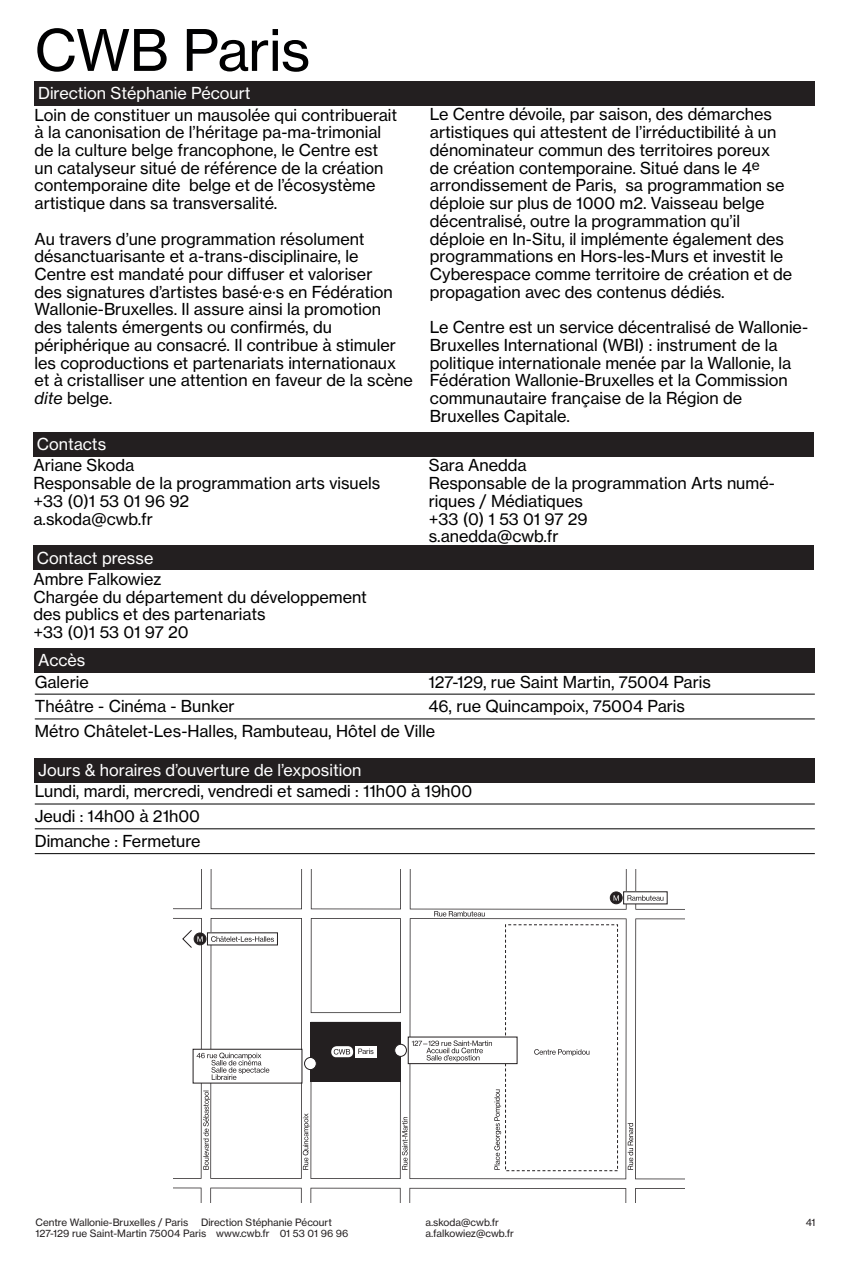
<style>
.page{position:relative;width:851px;height:1276px;background:#fff}
.page>*{position:absolute;margin:0;border:0;box-sizing:border-box;transform-origin:0 0}
.t1{font:56.25px "N Haas Grotesk TX Pro 55 Rg";letter-spacing:-.01em;color:#000001}
.t2{font:16.25px/17.8px "N Haas Grotesk TX Pro 55 Rg";color:#000001}
.t3{font:16.25px "N Haas Grotesk TX Pro 55 Rg";color:#fff}
.t4{font:10px "N Haas Grotesk TX Pro 55 Rg";color:#231f20}
.s1{font-family:"N Haas Grotesk TX Pro 56 It"}
</style>
<div class="page">
<svg style="left:173px;top:869px;width:511px;height:334px"></svg>
<div style="left:408px;top:1036px;width:109px;height:28px;border:1px solid #231f20"></div>
<div style="left:35px;top:648px;width:779px;height:24px;background:#231f20"></div>
<hr style="left:35px;top:694px;width:779px;height:1px;background:#000001">
<hr style="left:35px;top:718px;width:779px;height:1px;background:#000001">
<div style="left:35px;top:758px;width:779px;height:24px;background:#231f20"></div>
<hr style="left:35px;top:803px;width:779px;height:1px;background:#000001">
<hr style="left:35px;top:828px;width:779px;height:1px;background:#000001">
<hr style="left:35px;top:853px;width:779px;height:1px;background:#000001">
<div style="left:33px;top:432px;width:780px;height:24px;background:#231f20"></div>
<div style="left:33px;top:545px;width:780px;height:25px;background:#231f20"></div>
<div style="left:35px;top:81px;width:779px;height:24px;background:#231f20"></div>
<h1 class="t1" style="left:35px;top:16px;width:277px">CWB Paris</h1>
<p class="t3" style="left:38px;top:83px;width:214px">Direction Stéphanie Pécourt</p>
<p class="t2" style="left:35px;top:106px;width:364px">Loin de constituer un mausolée qui contribuerait à la canonisation de l’héritage pa-ma-trimonial de la culture belge francophone, le Centre est un catalyseur situé de référence de la création contemporaine dite belge et de l’écosystème artistique dans sa transversalité.</p>
<p class="t2" style="left:35px;top:230px;width:380px">Au travers d’une programmation résolument désanctuarisante et a-trans-disciplinaire, le Centre est mandaté pour diffuser et valoriser<br>des signatures d’artistes basé·e·s en Fédération Wallonie-Bruxelles. Il assure ainsi la promotion<br>des talents émergents ou confirmés, du périphérique au consacré. Il contribue à stimuler les coproductions et partenariats internationaux et à cristalliser une attention en faveur de la scène <span class="s1">dite</span> belge.</p>
<p class="t2" style="left:430px;top:106px;width:364px">Le Centre dévoile, par saison, des démarches artistiques qui attestent de l’irréductibilité à un dénominateur commun des territoires poreux de création contemporaine. Situé dans le 4<sup>e </sup>arrondissement de Paris, sa programmation se déploie sur plus de 1000 m2. Vaisseau belge décentralisé, outre la programmation qu’il déploie en In-Situ, il implémente également des programmations en Hors-les-Murs et investit le Cyberespace comme territoire de création et de propagation avec des contenus dédiés.</p>
<p class="t2" style="left:430px;top:318px;width:379px">Le Centre est un service décentralisé de Wallonie-Bruxelles International (WBI) : instrument de la politique internationale menée par la Wallonie, la Fédération Wallonie-Bruxelles et la Commission communautaire française de la Région de Bruxelles Capitale.</p>
<p class="t3" style="left:37px;top:434px;width:71px">Contacts</p>
<p class="t2" style="left:33px;top:456px;width:348px">Ariane Skoda<br>Responsable de la programmation arts visuels +33 (0)1 53 01 96 92<br>a.skoda@cwb.fr</p>
<p class="t2" style="left:428px;top:456px;width:347px">Sara Anedda<br>Responsable de la programmation Arts numé&shy;riques / Médiatiques<br>+33 (0) 1 53 01 97 29<br>s.anedda@cwb.fr</p>
<p class="t3" style="left:37px;top:547px;width:118px">Contact presse</p>
<p class="t2" style="left:33px;top:570px;width:335px">Ambre Falkowiez<br>Chargée du département du développement des publics et des partenariats<br>+33 (0)1 53 01 97 20</p>
<p class="t3" style="left:38px;top:650px;width:49px">Accès</p>
<p class="t2" style="left:35px;top:673px;width:56px">Galerie</p>
<p class="t2" style="left:428px;top:673px;width:284px">127-129, rue Saint Martin, 75004 Paris</p>
<p class="t2" style="left:35px;top:697px;width:201px">Théâtre - Cinéma - Bunker</p>
<p class="t2" style="left:35px;top:694px;width:651px;line-height:24.8px;text-indent:393px">46, rue Quincampoix, 75004 Paris<br>Métro Châtelet-Les-Halles, Rambuteau, Hôtel de Ville</p>
<p class="t3" style="left:38px;top:760px;width:324px">Jours &amp; horaires d’ouverture de l’exposition</p>
<p class="t2" style="left:35px;top:779px;width:439px;line-height:24.8px">Lundi, mardi, mercredi, vendredi et samedi : 11h00 à 19h00<br>Jeudi : 14h00 à 21h00<br>Dimanche : Fermeture</p>
<p class="t4" style="left:35px;top:1216px;width:154px">Centre Wallonie-Bruxelles / Paris</p>
<p class="t4" style="left:201px;top:1216px;width:132px">Direction Stéphanie Pécourt</p>
<p class="t4" style="left:425px;top:1216px;width:75px">a.skoda@cwb.fr</p>
<p class="t4" style="left:805px;top:1216px;width:11px">41</p>
<p class="t4" style="left:35px;top:1227px;width:314px">127-129 rue Saint-Martin 75004 Paris www.cwb.fr 01 53 01 96 96</p>
<p class="t4" style="left:425px;top:1227px;width:90px">a.falkowiez@cwb.fr</p>
</div>
